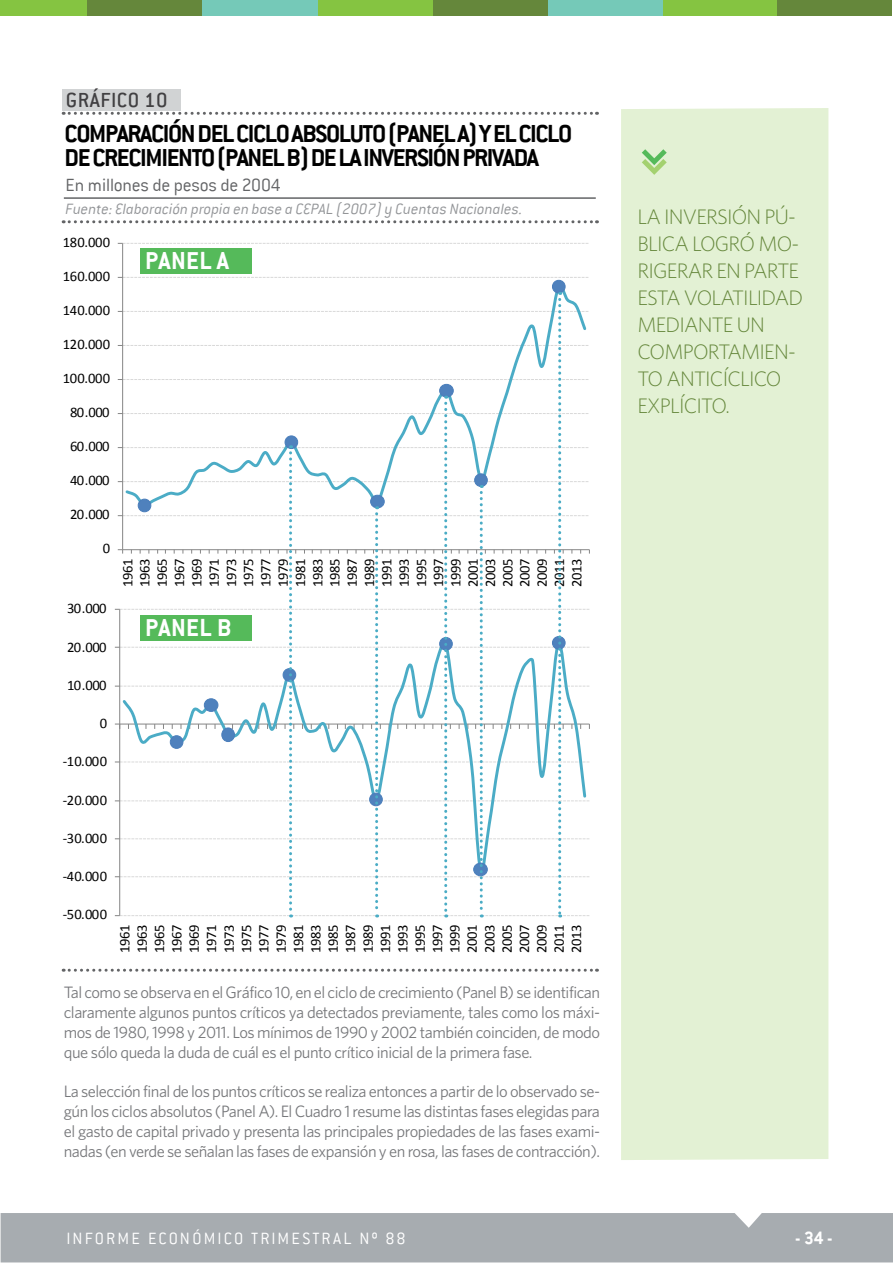
<style>
.page{position:relative;width:893px;height:1263px;background:#fff}
.page>*{position:absolute;margin:0;border:0;box-sizing:border-box;transform-origin:0 0}
.t1{font:700 27px "Conduit ITC";letter-spacing:-.05em;color:#000}
.t2{font:700 27px "Conduit ITC";color:#fff}
.t3{font:500 22.5px "Conduit ITC";letter-spacing:.02em;color:#414042}
.t4{font:300 21px/27px "Whitney";letter-spacing:-.04em;color:#65873b}
.t5{font:300 19.5px "Conduit ITC";letter-spacing:-.01em;color:#636466}
.t6{font:700 19.5px "Conduit ITC";color:#fff}
.t7{font:300 18px "Conduit ITC";letter-spacing:.115em;color:#fff}
.t8{font:16.5px/19.8px "Whitney";letter-spacing:-.03em;color:#77787b;text-align:justify}
.t9{font:italic 300 16.5px "Conduit ITC";color:#939598}
.t10{font:14.55px/17.2px "Calibri";letter-spacing:-.04em;color:#000;text-align:justify}
</style>
<div class="page">
<div style="left:1px;top:1213px;width:892px;height:49px;background:#a7acb0"></div>
<div style="left:777px;top:1px;width:115px;height:15px;background:#65873b"></div>
<div style="left:662px;top:1px;width:115px;height:15px;background:#85c441"></div>
<div style="left:548px;top:1px;width:114px;height:15px;background:#75c9b8"></div>
<div style="left:433px;top:1px;width:115px;height:15px;background:#65873b"></div>
<div style="left:318px;top:1px;width:115px;height:15px;background:#85c441"></div>
<div style="left:87px;top:1px;width:115px;height:15px;background:#65873b"></div>
<div style="left:0;top:1px;width:87px;height:15px;background:#85c441"></div>
<div style="left:202px;top:1px;width:116px;height:15px;background:#75c9b8"></div>
<div style="left:621px;top:108px;width:207px;height:1052px;background:#e3f1d4"></div>
<svg style="left:642px;top:149px;width:25px;height:26px"></svg>
<hr style="left:64px;top:197px;width:532px;height:2px;background:#636466">
<svg style="left:63px;top:220px;width:534px;height:3px"></svg>
<svg style="left:63px;top:112px;width:534px;height:3px"></svg>
<svg style="left:63px;top:969px;width:534px;height:3px"></svg>
<div style="left:62px;top:89px;width:118px;height:22px;background:#d1d3d4"></div>
<hr style="left:122px;top:243px;width:1px;height:307px;background:#868686">
<svg style="left:118px;top:277px;width:471px;height:1px"></svg>
<svg style="left:118px;top:243px;width:471px;height:1px"></svg>
<div style="left:552px;top:280px;width:13px;height:13px;background:#4f81bd;border-radius:50%"></div>
<div style="left:552px;top:280px;width:14px;height:13px;border:1px solid #4a7ebb;border-radius:50%"></div>
<div style="left:140px;top:248px;width:112px;height:26px;background:#55ba5a"></div>
<svg style="left:115px;top:292px;width:475px;height:625px"></svg>
<h2 class="t3" style="left:66px;top:87px;width:103px">GRÁFICO 10</h2>
<h1 class="t1" style="left:65px;top:118px;width:356px">COMPARACIÓN DEL CICLO ABSOLUTO (PANEL</h1>
<h1 class="t1" style="left:457px;top:118px;width:116px">A) Y EL CICLO</h1>
<h1 class="t1" style="left:65px;top:142px;width:186px">DE CRECIMIENTO (PANEL</h1>
<h1 class="t1" style="left:286px;top:142px;width:254px">B) DE LA INVERSIÓN PRIVADA</h1>
<p class="t5" style="left:66px;top:174px;width:217px">En millones de pesos de 2004</p>
<p class="t9" style="left:66px;top:200px;width:458px">Fuente: Elaboración propia en base a CEPAL (2007) y Cuentas Nacionales.</p>
<p class="t10" style="left:63px;top:234px;width:49px">180.000</p>
<p class="t10" style="left:63px;top:268px;width:49px">160.000</p>
<p class="t10" style="left:63px;top:302px;width:49px">140.000</p>
<p class="t10" style="left:63px;top:336px;width:49px">120.000</p>
<p class="t10" style="left:63px;top:370px;width:49px">100.000</p>
<p class="t10" style="left:70px;top:404px;width:41px">80.000</p>
<p class="t10" style="left:70px;top:438px;width:41px">60.000</p>
<p class="t10" style="left:70px;top:472px;width:41px">40.000</p>
<p class="t10" style="left:70px;top:506px;width:41px">20.000</p>
<p class="t10" style="left:103px;top:540px;width:9px">0</p>
<p class="t10" style="left:67px;top:600px;width:41px">30.000</p>
<p class="t10" style="left:67px;top:638px;width:41px">20.000</p>
<p class="t10" style="left:67px;top:676px;width:41px">10.000</p>
<p class="t10" style="left:100px;top:715px;width:9px">0</p>
<p class="t10" style="left:63px;top:753px;width:46px">-10.000</p>
<p class="t10" style="left:63px;top:791px;width:46px">-20.000</p>
<p class="t10" style="left:63px;top:829px;width:46px">-30.000</p>
<h1 class="t2" style="left:145px;top:244px;width:28px">PANEL</h1>
<h1 class="t2" style="left:217px;top:244px;width:14px">A</h1>
<p class="t10" style="left:119px;top:587px;width:30px;rotate:-90deg">1961<br>1963<br>1965<br>1967<br>1969<br>1971<br>1973<br>1975<br>1977<br>1979<br>1981<br>1983<br>1985<br>1987<br>1989<br>1991<br>1993<br>1995<br>1997<br>1999<br>2001<br>2003<br>2005<br>2007<br>2009<br>2011<br>2013</p>
<h1 class="t2" style="left:145px;top:611px;width:28px">PANEL</h1>
<h1 class="t2" style="left:217px;top:611px;width:16px">B</h1>
<p class="t10" style="left:63px;top:868px;width:46px">-40.000</p>
<p class="t10" style="left:63px;top:906px;width:46px">-50.000</p>
<p class="t10" style="left:116px;top:953px;width:30px;rotate:-90deg">1961<br>1963<br>1965<br>1967<br>1969<br>1971<br>1973<br>1975<br>1977<br>1979<br>1981<br>1983<br>1985<br>1987<br>1989<br>1991<br>1993<br>1995<br>1997<br>1999<br>2001<br>2003<br>2005<br>2007<br>2009<br>2011<br>2013</p>
<p class="t8" style="left:64px;top:982px;width:538px">Tal como se observa en el Gráfico 10, en el ciclo de crecimiento (Panel B) se identifican claramente algunos puntos críticos ya detectados previamente, tales como los máxi&shy;mos de 1980, 1998 y 2011. Los mínimos de 1990 y 2002 también coinciden, de modo que sólo queda la duda de cuál es el punto crítico inicial de la primera fase.</p>
<p class="t8" style="left:64px;top:1081px;width:538px">La selección final de los puntos críticos se realiza entonces a partir de lo observado se&shy;gún los ciclos absolutos (Panel A). El Cuadro 1 resume las distintas fases elegidas para el gasto de capital privado y presenta las principales propiedades de las fases exami&shy;nadas (en verde se señalan las fases de expansión y en rosa, las fases de contracción).</p>
<p class="t4" style="left:637px;top:202px;width:167px">LA INVERSIÓN PÚ-<br>BLICA LOGRÓ MO-<br>RIGERAR EN PARTE<br>ESTA VOLATILIDAD<br>MEDIANTE UN<br>COMPORTAMIEN-<br>TO ANTICÍCLICO<br>EXPLÍCITO.</p>
<p class="t7" style="left:66px;top:1228px;width:341px">INFORME ECONÓMICO TRIMESTRAL Nº 88</p>
<p class="t6" style="left:795px;top:1227px;width:39px">- 34 -</p>
</div>
